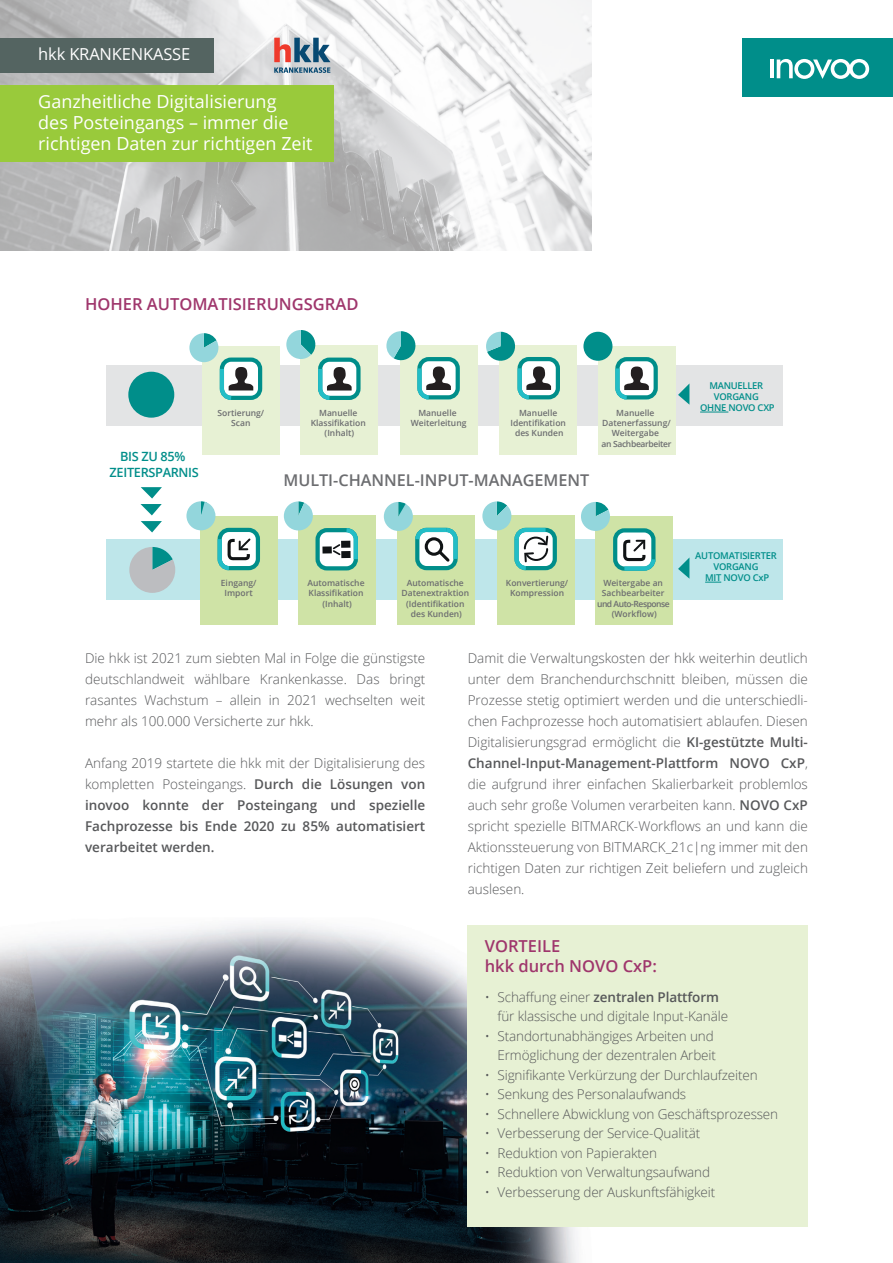
<style>
.page{position:relative;width:893px;height:1263px;background:#fff}
.page>*{position:absolute;margin:0;border:0;box-sizing:border-box;transform-origin:0 0}
.t1{font:18px/21px "Open Sans";color:#fff}
.t2{font:600 16.5px/19.5px "Open Sans";color:#9f366c}
.t3{font:16.5px "Open Sans";letter-spacing:-.01em;color:#fff}
.t4{font:600 16.2px "Open Sans";color:#6c6d70}
.t5{font:300 13.5px/21px "Open Sans";letter-spacing:-.01em;color:#57585a;text-align:justify}
.t6{font:600 13.5px/21px "Open Sans";color:#57585a;text-align:justify}
.t7{font:600 12.75px/15.3px "Open Sans";letter-spacing:-.025em;color:#008e8a;text-align:center}
.t8{font:600 9.45px/11.2px "Open Sans";letter-spacing:-.025em;color:#008e8a;text-align:center}
.t9{font:600 8.55px/10.2px "Open Sans";color:#6c6d70;text-align:center}
.s1{font-weight:300}
.s2{font-weight:600}
</style>
<div class="page">
<img style="left:0;top:923px;width:578px;height:340px">
<div style="left:742px;top:38px;width:151px;height:58px;background:#008e8a"></div>
<hr style="left:770px;top:60px;width:4px;height:18px;background:#fff">
<svg style="left:777px;top:59px;width:92px;height:20px"></svg>
<img style="left:0;top:0;width:591px;height:251px">
<div style="left:0;top:85px;width:333px;height:77px;background:#99ca3b"></div>
<div style="left:0;top:38px;width:213px;height:34px;background:#546461"></div>
<svg style="left:274px;top:38px;width:56px;height:35px;background:#9796a3"></svg>
<div style="left:468px;top:925px;width:340px;height:302px;background:#e7f1d4"></div>
<div style="left:107px;top:365px;width:676px;height:61px;background:#e3e4e5"></div>
<svg style="left:700px;top:412px;width:28px;height:1px"></svg>
<div style="left:107px;top:540px;width:676px;height:60px;background:#bee6ea"></div>
<div style="left:299px;top:516px;width:77px;height:109px;background:#cfe3a6"></div>
<div style="left:318px;top:530px;width:38px;height:38px;background:#fff;border-radius:7px"></div>
<div style="left:398px;top:516px;width:77px;height:109px;background:#cfe3a6"></div>
<svg style="left:417px;top:530px;width:38px;height:38px"></svg>
<div style="left:497px;top:516px;width:77px;height:109px;background:#cfe3a6"></div>
<svg style="left:517px;top:530px;width:38px;height:39px"></svg>
<div style="left:596px;top:516px;width:77px;height:109px;background:#cfe3a6"></div>
<div style="left:615px;top:530px;width:38px;height:38px;background:#fff;border-radius:7px"></div>
<div style="left:200px;top:516px;width:77px;height:109px;background:#cfe3a6"></div>
<svg style="left:220px;top:530px;width:38px;height:38px"></svg>
<div style="left:315px;top:528px;width:43px;height:42px;border:4px solid #008e8a;border-radius:9px"></div>
<div style="left:218px;top:528px;width:42px;height:42px;border:4px solid #008e8a;border-radius:9px"></div>
<div style="left:415px;top:528px;width:43px;height:42px;border:4px solid #008e8a;border-radius:9px"></div>
<div style="left:514px;top:528px;width:43px;height:42px;border:4px solid #008e8a;border-radius:9px"></div>
<div style="left:613px;top:528px;width:42px;height:43px;border:4px solid #008e8a;border-radius:9px"></div>
<svg style="left:620px;top:538px;width:36px;height:33px"></svg>
<svg style="left:186px;top:501px;width:67px;height:70px"></svg>
<div style="left:301px;top:346px;width:77px;height:109px;background:#e7f1d4"></div>
<div style="left:400px;top:346px;width:77px;height:109px;background:#e7f1d4"></div>
<div style="left:499px;top:346px;width:77px;height:109px;background:#e7f1d4"></div>
<div style="left:598px;top:346px;width:77px;height:109px;background:#e7f1d4"></div>
<div style="left:202px;top:346px;width:78px;height:109px;background:#e7f1d4"></div>
<div style="left:128px;top:372px;width:46px;height:46px;background:#008e8a;border-radius:50%"></div>
<div style="left:583px;top:332px;width:29px;height:29px;background:#008e8a;border-radius:50%"></div>
<svg style="left:705px;top:582px;width:16px;height:1px"></svg>
<svg style="left:678px;top:384px;width:11px;height:20px"></svg>
<svg style="left:678px;top:558px;width:11px;height:20px"></svg>
<svg style="left:141px;top:521px;width:21px;height:11px"></svg>
<div style="left:222px;top:360px;width:38px;height:38px;background:#fff;border-radius:7px"></div>
<div style="left:220px;top:357px;width:42px;height:43px;border:4px solid #008e8a;border-radius:9px"></div>
<svg style="left:189px;top:333px;width:64px;height:67px"></svg>
<div style="left:320px;top:360px;width:38px;height:38px;background:#fff;border-radius:7px"></div>
<div style="left:318px;top:358px;width:43px;height:42px;border:4px solid #008e8a;border-radius:9px"></div>
<svg style="left:318px;top:365px;width:34px;height:35px"></svg>
<div style="left:419px;top:359px;width:39px;height:38px;background:#fff;border-radius:7px"></div>
<div style="left:417px;top:357px;width:43px;height:42px;border:4px solid #008e8a;border-radius:9px"></div>
<div style="left:520px;top:359px;width:38px;height:38px;background:#fff;border-radius:7px"></div>
<div style="left:518px;top:357px;width:42px;height:42px;border:4px solid #008e8a;border-radius:9px"></div>
<div style="left:617px;top:359px;width:39px;height:38px;background:#fff;border-radius:7px"></div>
<div style="left:615px;top:357px;width:43px;height:42px;border:4px solid #008e8a;border-radius:9px"></div>
<svg style="left:615px;top:364px;width:34px;height:36px"></svg>
<svg style="left:286px;top:330px;width:31px;height:29px"></svg>
<svg style="left:386px;top:331px;width:65px;height:69px"></svg>
<svg style="left:486px;top:332px;width:65px;height:68px"></svg>
<div style="left:322px;top:546px;width:10px;height:7px;background:#101315"></div>
<svg style="left:331px;top:528px;width:27px;height:35px"></svg>
<div style="left:341px;top:541px;width:9px;height:7px;background:#101315"></div>
<div style="left:341px;top:551px;width:10px;height:7px;background:#101315"></div>
<svg style="left:129px;top:547px;width:46px;height:46px"></svg>
<svg style="left:581px;top:502px;width:29px;height:29px"></svg>
<svg style="left:482px;top:501px;width:68px;height:70px"></svg>
<svg style="left:284px;top:501px;width:29px;height:29px"></svg>
<svg style="left:384px;top:502px;width:76px;height:62px"></svg>
<svg style="left:140px;top:487px;width:22px;height:28px"></svg>
<p class="t3" style="left:38px;top:43px;width:154px">hkk KRANKENKASSE</p>
<h1 class="t1" style="left:38px;top:90px;width:276px">Ganzheitliche Digitalisierung<br>des Posteingangs – immer die richtigen Daten zur richtigen Zeit</h1>
<p class="t2" style="left:85px;top:294px;width:275px">HOHER AUTOMATISIERUNGSGRAD</p>
<p class="t7" style="left:110px;top:449px;width:91px">BIS ZU 85%<br>ZEITERSPARNIS</p>
<p class="t9" style="left:218px;top:408px;width:48px">Sortierung/<br>Scan</p>
<p class="t9" style="left:311px;top:408px;width:57px">Manuelle<br>Klassifikation (Inhalt)</p>
<p class="t9" style="left:411px;top:408px;width:57px">Manuelle<br>Weiterleitung</p>
<p class="t9" style="left:510px;top:408px;width:57px">Manuelle<br>Identifikation des Kunden</p>
<p class="t9" style="left:601px;top:408px;width:72px">Manuelle<br>Datenerfassung/<br>Weitergabe<br>an Sachbearbeiter</p>
<p class="t4" style="left:283px;top:469px;width:308px">MULTI-CHANNEL-INPUT-MANAGEMENT</p>
<p class="t8" style="left:700px;top:380px;width:76px">MANUELLER<br>VORGANG<br>OHNE NOVO CXP</p>
<p class="t9" style="left:221px;top:578px;width:37px">Eingang/<br>Import</p>
<p class="t9" style="left:308px;top:578px;width:59px">Automatische<br>Klassifikation (Inhalt)</p>
<p class="t9" style="left:401px;top:578px;width:69px">Automatische<br>Datenextraktion (Identifikation des Kunden)</p>
<p class="t9" style="left:506px;top:578px;width:64px">Konvertierung/<br>Kompression</p>
<p class="t9" style="left:597px;top:578px;width:74px">Weitergabe an<br>Sachbearbeiter und Auto-Response (Workflow)</p>
<p class="t8" style="left:695px;top:550px;width:83px">AUTOMATISIERTER<br>VORGANG<br>MIT NOVO CxP</p>
<p class="t5" style="left:85px;top:647px;width:342px">Die hkk ist 2021 zum siebten Mal in Folge die günstigste deutschlandweit wählbare Krankenkasse. Das bringt rasantes Wachstum – allein in 2021 wechselten weit mehr als 100.000 Versicherte zur hkk.</p>
<p class="t6" style="left:85px;top:752px;width:342px"><span class="s1">Anfang 2019 startete die hkk mit der Digitalisierung des kompletten Posteingangs.</span> Durch die Lösungen von inovoo konnte der Posteingang und spezielle Fachprozesse bis Ende 2020 zu 85% automatisiert verarbeitet werden.</p>
<p class="t5" style="left:468px;top:647px;width:342px">Damit die Verwaltungskosten der hkk weiterhin deutlich unter dem Branchendurchschnitt bleiben, müssen die Prozesse stetig optimiert werden und die unterschiedli&shy;chen Fachprozesse hoch automatisiert ablaufen. Diesen Digitalisierungsgrad ermöglicht die <span class="s2">KI-gestützte Multi-Channel-Input-Management-Plattform NOVO CxP</span>, die aufgrund ihrer einfachen Skalierbarkeit problemlos auch sehr große Volumen verarbeiten kann. <span class="s2">NOVO CxP </span>spricht spezielle BITMARCK-Workflows an und kann die Aktionssteuerung von BITMARCK_21c|ng immer mit den richtigen Daten zur richtigen Zeit beliefern und zugleich auslesen.</p>
<p class="t2" style="left:485px;top:936px;width:174px">VORTEILE<br>hkk durch NOVO CxP:</p>
<p class="t5" style="left:497px;top:987px;width:232px;line-height:19.5px;text-indent:-13px">• Schaffung einer <span class="s2">zentralen Plattform </span>für klassische und digitale Input-Kanäle</p>
<p class="t5" style="left:485px;top:1026px;width:233px;line-height:19.5px;text-align:right">• Standortunabhängiges Arbeiten und<br>Ermöglichung der dezentralen Arbeit</p>
<p class="t5" style="left:485px;top:1064px;width:274px">• Signifikante Verkürzung der Durchlaufzeiten</p>
<p class="t5" style="left:485px;top:1084px;width:203px">• Senkung des Personalaufwands</p>
<p class="t5" style="left:485px;top:1103px;width:295px">• Schnellere Abwicklung von Geschäftsprozessen</p>
<p class="t5" style="left:485px;top:1123px;width:217px">• Verbesserung der Service-Qualität</p>
<p class="t5" style="left:485px;top:1142px;width:174px">• Reduktion von Papierakten</p>
<p class="t5" style="left:485px;top:1161px;width:227px">• Reduktion von Verwaltungsaufwand</p>
<p class="t5" style="left:485px;top:1181px;width:232px">• Verbesserung der Auskunftsfähigkeit</p>
</div>
